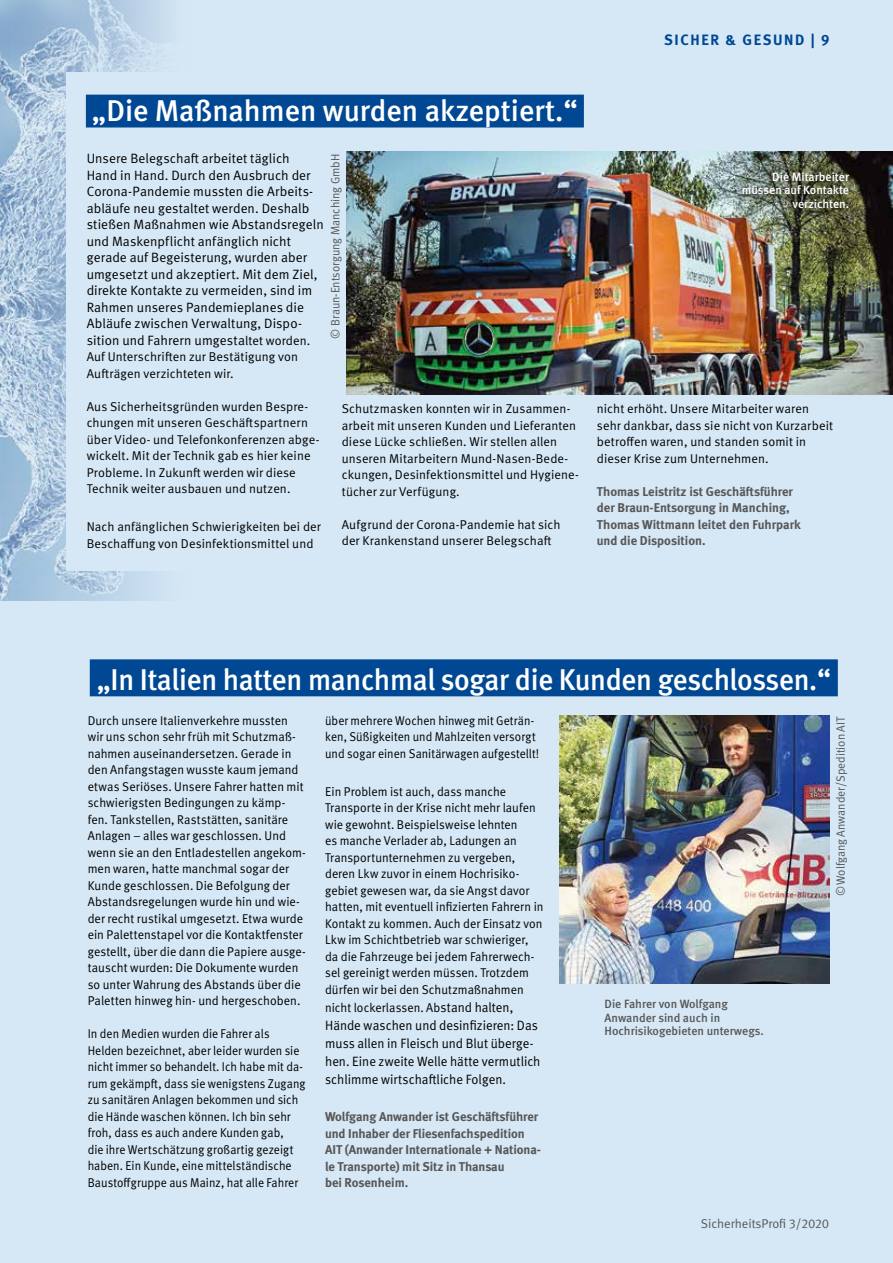
<style>
.page{position:relative;width:893px;height:1263px;background:#d6e8f6}
.page>*{position:absolute;margin:0;border:0;box-sizing:border-box;transform-origin:0 0}
.t1{font:500 30px "DGUV Meta";letter-spacing:-.01em;color:#fff}
.t2{font:700 15px "DGUV Meta";letter-spacing:.11em;color:#004893}
.t3{font:13.5px/16.5px "DGUV Meta";letter-spacing:.005em;color:#000}
.t4{font:13.5px/18px "DGUV Meta";letter-spacing:.005em;color:#000;scale:.96 1}
.t5{font:12.75px/16.5px "DGUV Meta";letter-spacing:.005em;color:#000}
.t6{font:12.75px/16.5px "DGUV Meta";letter-spacing:.005em;color:#000;scale:.96 1}
.t7{font:12.75px/16.5px "DGUV Meta";letter-spacing:.005em;color:#000;scale:.95 1}
.t8{font:700 12.75px/16.5px "DGUV Meta";letter-spacing:-.005em;color:#585757}
.t9{font:12.75px/16.5px "DGUV Meta";letter-spacing:.005em;color:#000;scale:.93 1}
.t10{font:12.75px "DGUV Meta";color:#585757}
.t11{font:500 12px/13.5px "DGUV Meta";color:#585757}
.t12{font:12px "DGUV Meta";color:#585757}
.t13{font:500 12px/13.5px "DGUV Meta";color:#fff;text-align:right}
.s1{font-size:12.75px}
.s2{font-size:13.5px}
</style>
<div class="page">
<img style="left:0;top:0;width:168px;height:600px">
<div style="left:66px;top:72px;width:827px;height:499px;background:#d6e8f6"></div>
<div style="left:90px;top:659px;width:748px;height:37px;background:#004893"></div>
<div style="left:86px;top:95px;width:498px;height:32px;background:#004893"></div>
<img style="left:346px;top:151px;width:547px;height:243px">
<img style="left:560px;top:716px;width:269px;height:267px">
<div style="left:737px;top:167px;width:122px;height:51px;background:#000;opacity:.5"></div>
<p class="t2" style="left:664px;top:31px;width:167px">SICHER &amp; GESUND | 9</p>
<h1 class="t1" style="left:92px;top:94px;width:487px">„Die Maßnahmen wurden akzeptiert.“</h1>
<p class="t3" style="left:87px;top:151px;width:239px">Unsere Belegschaft arbeitet täglich Hand in Hand. Durch den Ausbruch der Corona-Pandemie mussten die Arbeits&shy;abläufe neu gestaltet werden. Deshalb stießen Maßnahmen wie Abstandsregeln und Maskenpflicht anfänglich nicht gerade auf Begeisterung, wurden aber umgesetzt und akzeptiert. Mit dem Ziel, direkte Kontakte zu vermeiden, sind im Rahmen unseres Pandemieplanes die Abläufe zwischen Verwaltung, Dispo&shy;sition und Fahrern umgesta<span class="s1">ltet worden.</span></p>
<p class="t5" style="left:87px;top:349px;width:213px">Auf Unterschriften zur Bestätigung von<br>Aufträgen verzichteten wir.</p>
<p class="t5" style="left:87px;top:398px;width:234px">Aus Sicherheitsgründen wurden Bespre&shy;chungen mit unseren Geschäftspartnern über Video- und Telefonkonferenzen abge&shy;wickelt. Mit der Technik gab es hier keine Probleme. In Zukunft werden wir diese Technik weiter ausbauen und nutzen.</p>
<p class="t5" style="left:87px;top:519px;width:236px">Nach anfänglichen Schwierigkeiten bei der<br>Beschaffung von Desinfektionsmittel und</p>
<p class="t12" style="left:329px;top:339px;width:186px;rotate:-90deg">© Braun-Entsorgung Manching GmbH</p>
<p class="t5" style="left:342px;top:401px;width:239px">Schutzmasken konnten wir in Zusammen&shy;arbeit mit unseren Kunden und Lieferanten diese Lücke schließen. Wir stellen allen unseren Mitarbeitern Mund-Nasen-Bede&shy;ckungen, Desinfektionsmittel und Hygiene&shy;tücher zur Verfügung.</p>
<p class="t5" style="left:342px;top:516px;width:220px">Aufgrund der Corona-Pandemie hat sich der Krankenstand unserer Belegschaft</p>
<p class="t13" style="left:742px;top:170px;width:109px">Die Mitarbeiter müssen auf Kontakte verzichten.</p>
<p class="t5" style="left:597px;top:401px;width:238px">nicht erhöht. Unsere Mitarbeiter waren sehr dankbar, dass sie nicht von Kurzarbeit betroffen waren, und standen somit in dieser Krise zum Unternehmen.</p>
<p class="t8" style="left:597px;top:483px;width:205px">Thomas Leistritz ist Geschäftsführer der Braun-Entsorgung in Manching, Thomas Wittmann leitet den Fuhrpark und die Disposition.</p>
<h1 class="t1" style="left:97px;top:662px;width:736px">„In Italien hatten manchmal sogar die Kunden geschlossen.“</h1>
<p class="t5" style="left:88px;top:712px;width:220px">Durch unsere Italienverkehre mussten wir uns schon sehr früh mit Schutzmaß&shy;nahmen auseinandersetzen. Gerade in den Anfangstagen wusste kaum jemand etwas Seriöses. Unsere Fahrer hatten mit schwierigsten Bedingungen zu kämp&shy;fen. Tankstellen, Raststätten, sanitäre Anlagen – alles war geschlossen. Und wenn sie an den Entladestellen angekom&shy;men waren, hatte manchmal sogar der Kunde geschlossen. Die Befolgung der Abstandsregelungen wurde hin und wie&shy;der recht rustikal umgesetzt. Etwa wurde ein Palettenstapel vor die Kontaktfenster gestellt, über die dann die Papiere ausge&shy;tauscht wurden: Die Dokumente wurden so unter Wahrung des Abstands über die Paletten hinweg hin- und hergeschoben.</p>
<p class="t7" style="left:88px;top:1026px;width:231px">In den Medien wurden die Fahrer als Helden bezeichnet, aber leider wurden sie nicht immer so behandelt. Ich habe mit da&shy;rum gekämpft, dass sie wenigstens Zugang zu sanitären Anlagen bekommen und sich die Hände waschen können. Ich bin sehr froh, dass es auch andere Kunden gab,<br>die ihre Wertschätzung großartig gezeigt haben. Ein Kunde, eine mittelständische Baustoffgruppe aus Mainz, hat alle Fahrer</p>
<p class="t9" style="left:325px;top:712px;width:232px">über mehrere Wochen hinweg mit Geträn&shy;ken, Süßigkeiten und Mahlzeiten versorgt und sogar einen Sanitärwagen aufgestellt!</p>
<p class="t6" style="left:325px;top:783px;width:229px">Ein Problem ist auch, dass manche Transporte in der Krise nicht mehr laufen wie gewohnt. Beispielsweise lehnten<br>es manche Verlader ab, Ladungen an Transportunternehmen zu vergeben, deren Lkw zuvor in einem Hochrisiko&shy;gebiet gewesen war, da sie Angst davor hatten, mit eventuell infizierten Fahrern in Kontakt zu kommen. Auch der Einsatz von Lkw im Schichtbetrieb war schwieriger, da die Fahrzeuge bei jedem Fahrerwech&shy;sel gereinigt werden müssen. Trotzdem dürfen wir bei den Schutzmaßnahmen</p>
<p class="t6" style="left:325px;top:999px;width:198px">nicht lockerlassen. Ab<span class="s2">stand halten,</span></p>
<p class="t4" style="left:325px;top:1016px;width:226px">Hände waschen und desinfizieren: Das muss allen in Fleisch und Blut überge&shy;hen. Eine zweite Welle hätte vermutlich schlimme wirtschaftliche Folgen.</p>
<p class="t8" style="left:325px;top:1109px;width:217px">Wolfgang Anwander ist Geschäftsführer und Inhaber der Fliesenfachspedition AIT (Anwander Internationale + Nationa&shy;le Transporte) mit Sitz in Thansau<br>bei Rosenheim.</p>
<p class="t11" style="left:605px;top:998px;width:161px">Die Fahrer von Wolfgang<br>Anwander sind auch in<br>Hochrisikogebieten unterwegs.</p>
<p class="t12" style="left:834px;top:896px;width:181px;rotate:-90deg">©Wolfgang Anwander/Spedition AIT</p>
<p class="t10" style="left:701px;top:1216px;width:130px">SicherheitsProfi 3/2020</p>
</div>
